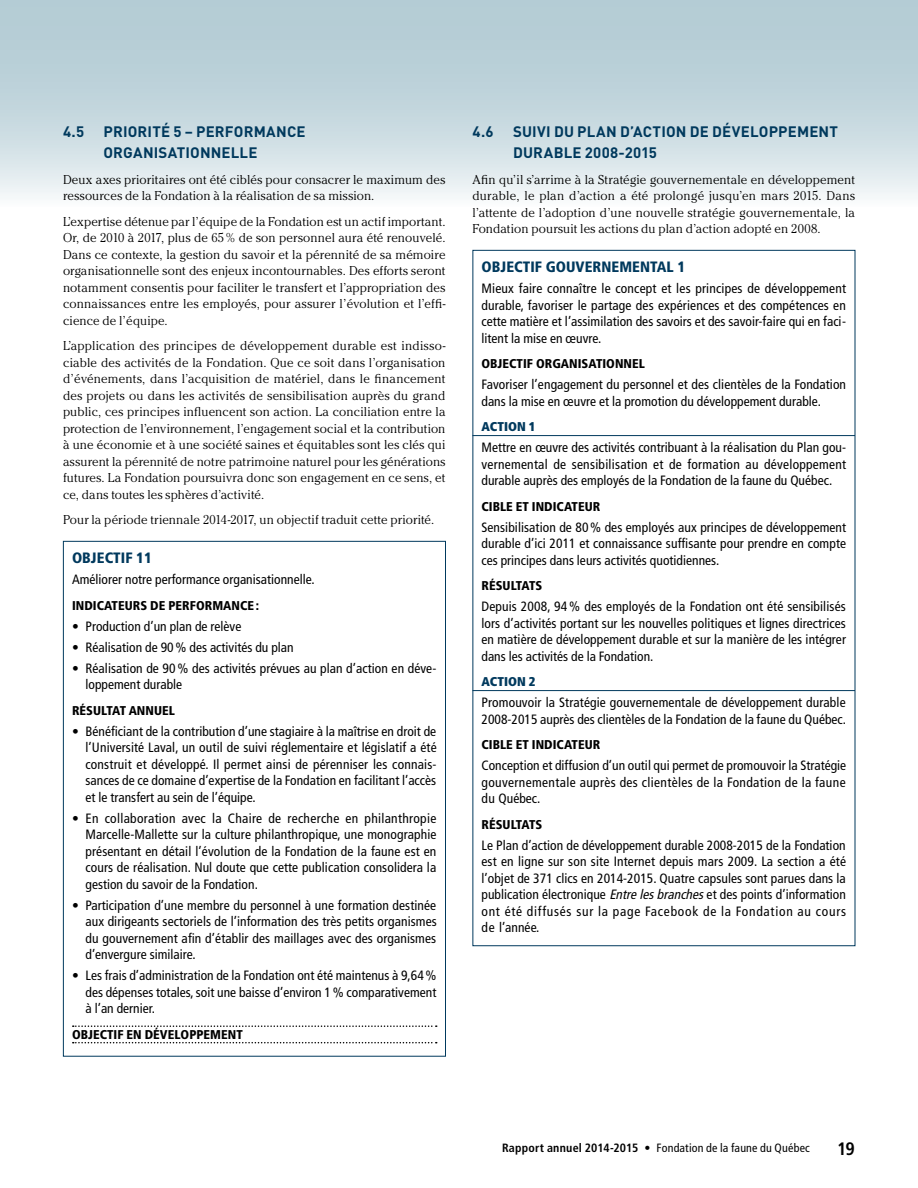
<style>
.page{position:relative;width:918px;height:1188px;background:#fff}
.page>*{position:absolute;margin:0;border:0;box-sizing:border-box;transform-origin:0 0}
.t1{font:700 condensed 18px "Frutiger LT Std";color:#000}
.H2-tit-1{font:700 15px/21px "DIN Offc";letter-spacing:.01em;color:#00395d}
.H3-OBJ{font:900 condensed 15px "Frutiger LT Std";letter-spacing:.005em;color:#00395d}
.OBJ-txt{font:condensed 13.5px/16.5px "Frutiger LT Std";color:#000;text-align:justify}
.texte-courant{font:300 12.75px/16.5px "Cheltenham Std";letter-spacing:.005em;color:#000;text-align:justify}
.H4-OBJ{font:900 condensed 12.75px "Frutiger LT Std";letter-spacing:.005em;color:#000}
.OBJ-H4-filets{font:900 condensed 12.75px "Frutiger LT Std";letter-spacing:.005em;color:#000}
.H4-OBJ-2{font:900 condensed 12.75px "Frutiger LT Std";letter-spacing:.005em;color:#00395d}
.t2{font:condensed 12px "Frutiger LT Std";letter-spacing:.015em;color:#000}
.s1{font-style:italic}
.s2{font-weight:700}
</style>
<div class="page">
<div style="left:0;top:0;width:918px;height:207px;background:linear-gradient(to bottom,#a7c4ce,#ebf1f4)"></div>
<svg style="left:73px;top:1042px;width:364px;height:1px"></svg>
<svg style="left:73px;top:1025px;width:364px;height:2px"></svg>
<hr style="left:472px;top:435px;width:383px;height:1px;background:#00395d">
<hr style="left:472px;top:690px;width:383px;height:1px;background:#00395d">
<h2 class="H2-tit-1" style="left:63px;top:121px;width:23px">4.5</h2>
<h2 class="H2-tit-1" style="left:104px;top:121px;width:204px">PRIORITÉ 5 – PERFORMANCE<br>ORGANISATIONNELLE</h2>
<p class="texte-courant" style="left:63px;top:171px;width:384px">Deux axes prioritaires ont été ciblés pour consacrer le maximum des ressources de la Fondation à la réalisation de sa mission.</p>
<p class="texte-courant" style="left:63px;top:213px;width:384px">L’expertise détenue par l’équipe de la Fondation est un actif important.<br>Or, de 2010 à 2017, plus de 65% de son personnel aura été renouvelé.<br>Dans ce contexte, la gestion du savoir et la pérennité de sa mémoire organisationnelle sont des enjeux incontournables. Des efforts seront notamment consentis pour faciliter le transfert et l’appropriation des connaissances entre les employés, pour assurer l’évolution et l’effi&shy;cience de l’équipe.</p>
<p class="texte-courant" style="left:63px;top:338px;width:384px">L’application des principes de développement durable est indisso&shy;ciable des activités de la Fondation. Que ce soit dans l’organisation d’événements, dans l’acquisition de matériel, dans le financement des projets ou dans les activités de sensibilisation auprès du grand public, ces principes influencent son action. La conciliation entre la protection de l’environnement, l’engagement social et la contribution à une économie et à une société saines et équitables sont les clés qui assurent la pérennité de notre patrimoine naturel pour les générations futures. La Fondation poursuivra donc son engagement en ce sens, et ce, dans toutes les sphères d’activité.</p>
<p class="texte-courant" style="left:63px;top:512px;width:373px">Pour la période triennale 2014-2017, un objectif traduit cette priorité.</p>
<h3 class="H3-OBJ" style="left:72px;top:549px;width:81px">OBJECTIF 11</h3>
<p class="OBJ-txt" style="left:72px;top:572px;width:242px">Améliorer notre performance organisationnelle.</p>
<h4 class="H4-OBJ" style="left:72px;top:598px;width:189px">INDICATEURS DE PERFORMANCE:</h4>
<p class="OBJ-txt" style="left:72px;top:618px;width:171px">• Production d’un plan de relève</p>
<p class="OBJ-txt" style="left:72px;top:639px;width:223px">• Réalisation de 90 % des activités du plan</p>
<p class="OBJ-txt" style="left:86px;top:660px;width:353px;text-indent:-14px">• Réalisation de 90 % des activités prévues au plan d’action en déve&shy;loppement durable</p>
<h4 class="H4-OBJ" style="left:72px;top:703px;width:104px">RÉSULTAT ANNUEL</h4>
<p class="OBJ-txt" style="left:86px;top:723px;width:353px;text-indent:-14px">• Bénéficiant de la contribution d’une stagiaire à la maîtrise en droit de l’Université Laval, un outil de suivi réglementaire et législatif a été construit et développé. Il permet ainsi de pérenniser les connais&shy;sances de ce domaine d’expertise de la Fondation en facilitant l’accès et le transfert au sein de l’équipe.</p>
<p class="OBJ-txt" style="left:86px;top:810px;width:353px;text-indent:-14px">• En collaboration avec la Chaire de recherche en philanthropie Marcelle-Mallette sur la culture philanthropique, une monographie présentant en détail l’évolution de la Fondation de la faune est en cours de réalisation. Nul doute que cette publication consolidera la gestion du savoir de la Fondation.</p>
<p class="OBJ-txt" style="left:86px;top:897px;width:353px;text-indent:-14px">• Participation d’une membre du personnel à une formation destinée aux dirigeants sectoriels de l’information des très petits organismes du gouvernement afin d’établir des maillages avec des organismes d’envergure similaire.</p>
<p class="OBJ-txt" style="left:86px;top:968px;width:352px;text-indent:-14px">• Les frais d’administration de la Fondation ont été maintenus à 9,64% des dépenses totales, soit une baisse d’environ 1 % comparativement à l’an dernier.</p>
<h4 class="OBJ-H4-filets" style="left:72px;top:1027px;width:172px">OBJECTIF EN DÉVELOPPEMENT</h4>
<h2 class="H2-tit-1" style="left:472px;top:121px;width:23px">4.6</h2>
<h2 class="H2-tit-1" style="left:513px;top:121px;width:327px">SUIVI DU PLAN D’ACTION DE DÉVELOPPEMENT<br>DURABLE 2008-2015</h2>
<p class="texte-courant" style="left:472px;top:171px;width:384px">Afin qu’il s’arrime à la Stratégie gouvernementale en développement durable, le plan d’action a été prolongé jusqu’en mars 2015. Dans l’attente de l’adoption d’une nouvelle stratégie gouvernementale, la Fondation poursuit les actions du plan d’action adopté en 2008.</p>
<h3 class="H3-OBJ" style="left:482px;top:258px;width:205px">OBJECTIF GOUVERNEMENTAL 1</h3>
<p class="OBJ-txt" style="left:482px;top:281px;width:366px">Mieux faire connaître le concept et les principes de développement durable, favoriser le partage des expériences et des compétences en cette matière et l’assimilation des savoirs et des savoir-faire qui en faci&shy;litent la mise en œuvre.</p>
<h4 class="H4-OBJ" style="left:482px;top:356px;width:165px">OBJECTIF ORGANISATIONNEL</h4>
<p class="OBJ-txt" style="left:482px;top:377px;width:366px">Favoriser l’engagement du personnel et des clientèles de la Fondation dans la mise en œuvre et la promotion du développement durable.</p>
<h4 class="H4-OBJ-2" style="left:482px;top:419px;width:56px">ACTION 1</h4>
<p class="OBJ-txt" style="left:482px;top:440px;width:366px">Mettre en œuvre des activités contribuant à la réalisation du Plan gou&shy;vernemental de sensibilisation et de formation au développement durable auprès des employés de la Fondation de la faune du Québec.</p>
<h4 class="H4-OBJ" style="left:482px;top:499px;width:120px">CIBLE ET INDICATEUR</h4>
<p class="OBJ-txt" style="left:482px;top:519px;width:366px">Sensibilisation de 80% des employés aux principes de développement durable d’ici 2011 et connaissance suffisante pour prendre en compte ces principes dans leurs activités quotidiennes.</p>
<h4 class="H4-OBJ" style="left:482px;top:578px;width:62px">RÉSULTATS</h4>
<p class="OBJ-txt" style="left:482px;top:599px;width:366px">Depuis 2008, 94 % des employés de la Fondation ont été sensibilisés lors d’activités portant sur les nouvelles politiques et lignes directrices en matière de développement durable et sur la manière de les intégrer dans les activités de la Fondation.</p>
<h4 class="H4-OBJ-2" style="left:482px;top:674px;width:56px">ACTION 2</h4>
<p class="OBJ-txt" style="left:482px;top:695px;width:366px">Promouvoir la Stratégie gouvernementale de développement durable<br>2008-2015 auprès des clientèles de la Fondation de la faune du Québec.</p>
<h4 class="H4-OBJ" style="left:482px;top:737px;width:120px">CIBLE ET INDICATEUR</h4>
<p class="OBJ-txt" style="left:482px;top:758px;width:366px">Conception et diffusion d’un outil qui permet de promouvoir la Stratégie gouvernementale auprès des clientèles de la Fondation de la faune du Québec.</p>
<h4 class="H4-OBJ" style="left:482px;top:817px;width:62px">RÉSULTATS</h4>
<p class="OBJ-txt" style="left:482px;top:837px;width:366px">Le Plan d’action de développement durable 2008-2015 de la Fondation est en ligne sur son site Internet depuis mars 2009. La section a été l’objet de 371 clics en 2014-2015. Quatre capsules sont parues dans la publication électronique <span class="s1">Entrelesbranches</span>et des points d’information ont été diffusés sur la page Facebook de la Fondation au cours de l’année.</p>
<p class="t2" style="left:502px;top:1141px;width:309px"><span class="s2">Rapport annuel 2014-2015</span> • Fondation de la faune du Québec</p>
<h1 class="t1" style="left:837px;top:1138px;width:19px">19</h1>
</div>
